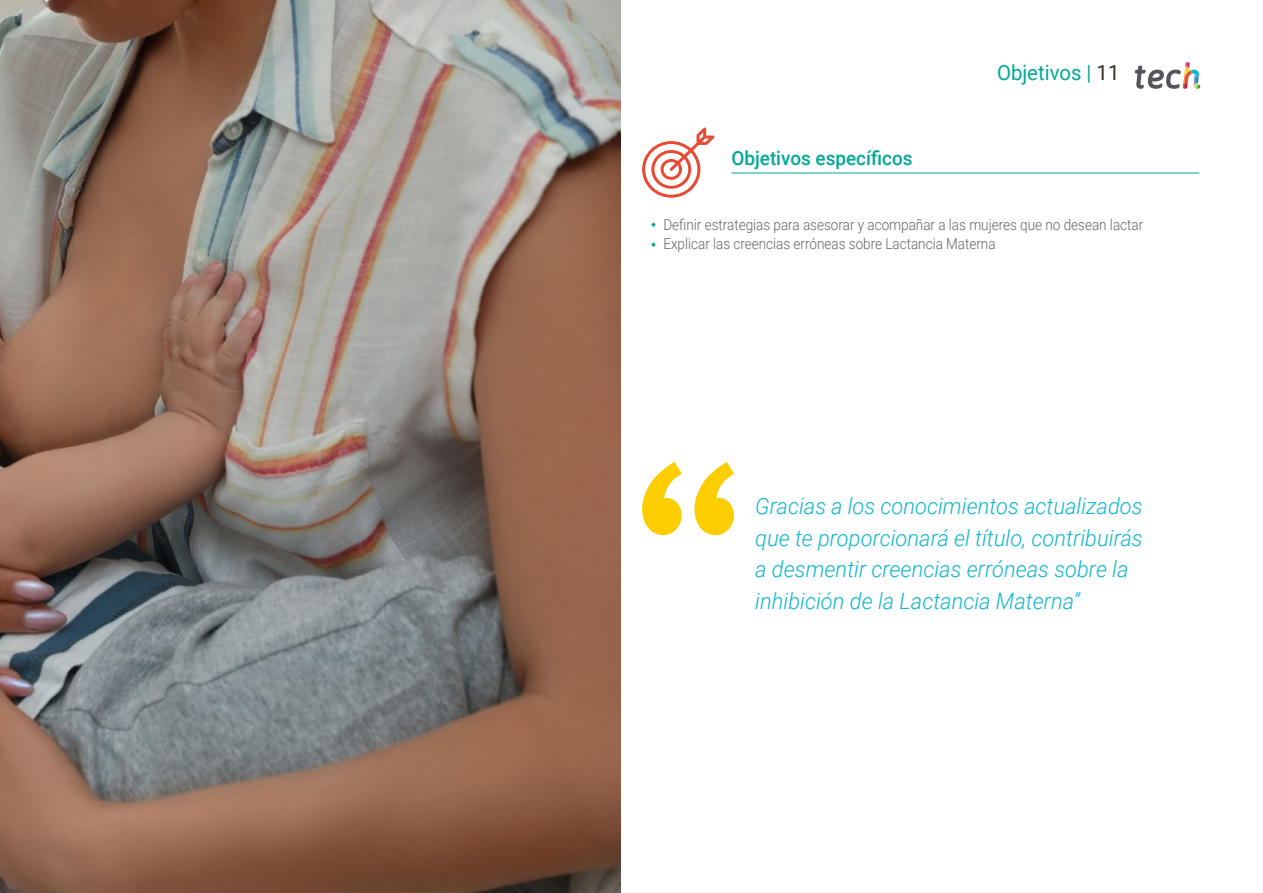
<style>
.page{position:relative;width:1263px;height:893px;background:#fff}
.page>*{position:absolute;margin:0;border:0;box-sizing:border-box;transform-origin:0 0}
.t1{font:italic 300 22.5px/31.5px "Roboto";color:#0fb6cf}
.t2{font:21px "Roboto";color:#00a996}
.t3{font:500 19.5px "Roboto";color:#00a996}
.t4{font:300 15px/19.2px "Roboto";color:#61646a;scale:.9 1}
.s1{color:#312e20}
</style>
<div class="page">
<hr style="left:731px;top:173px;width:468px;height:1px;background:#00a996">
<svg style="left:642px;top:127px;width:72px;height:71px"></svg>
<img style="left:0;top:0;width:621px;height:893px">
<svg style="left:1135px;top:62px;width:65px;height:27px"></svg>
<svg style="left:642px;top:462px;width:92px;height:73px"></svg>
<p class="t3" style="left:731px;top:144px;width:183px">Objetivos específicos</p>
<p class="t2" style="left:997px;top:57px;width:124px">Objetivos | <span class="s1">11</span></p>
<p class="t4" style="left:663px;top:215px;width:535px">Definir estrategias para asesorar y acompañar a las mujeres que no desean lactar<br>Explicar las creencias erróneas sobre Lactancia Materna</p>
<p class="t1" style="left:755px;top:490px;width:389px">Gracias a los conocimientos actualizados que te proporcionará el título, contribuirás a desmentir creencias erróneas sobre la inhibición de la Lactancia Materna”</p>
</div>
